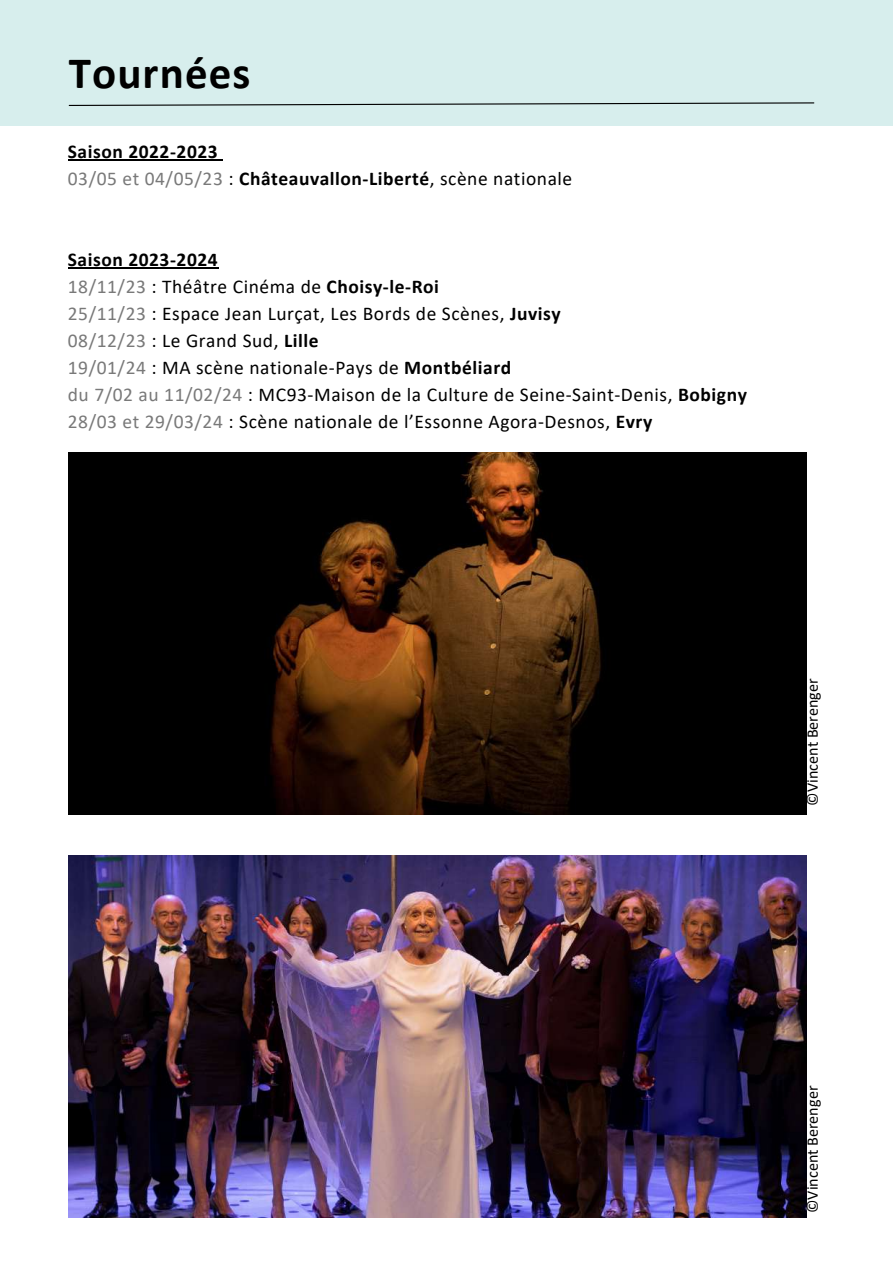
<style>
.page{position:relative;width:893px;height:1264px;background:#fff}
.page>*{position:absolute;margin:0;border:0;box-sizing:border-box;transform-origin:0 0}
.t1{font:700 45px "Calibri";letter-spacing:.025em;color:#000}
.t2{font:19.5px/27px "Calibri";letter-spacing:.03em;color:#000}
.t3{font:700 19.5px/27px "Calibri";letter-spacing:.03em;color:#000}
.t4{font:16.05px "Calibri";color:#000}
.s1{font-weight:400;color:#797979}
.s2{font-weight:400}
.s3{font-weight:700}
.s4{color:#797979}
</style>
<div class="page">
<div style="left:0;top:0;width:892px;height:125px;background:#d7eeed"></div>
<img style="left:69px;top:855px;width:737px;height:362px">
<svg style="left:68px;top:102px;width:746px;height:4px"></svg>
<hr style="left:68px;top:159px;width:150px;height:1px;background:#000">
<hr style="left:68px;top:267px;width:150px;height:1px;background:#000">
<img style="left:69px;top:452px;width:737px;height:362px">
<h1 class="t1" style="left:69px;top:54px;width:183px">Tournées</h1>
<p class="t3" style="left:68px;top:140px;width:506px">Saison 2022-2023<br><span class="s1">03/05 et 04/05/23</span> <span class="s2">:</span> Châteauvallon-Liberté<span class="s2">, scène nationale</span></p>
<p class="t2" style="left:68px;top:248px;width:680px"><span class="s3">Saison 2023-2024<br></span><span class="s4">18/11/23</span> : Théâtre Cinéma de <span class="s3">Choisy-le-Roi<br></span><span class="s4">25/11/23</span> : Espace Jean Lurçat, Les Bords de Scènes, <span class="s3">Juvisy<br></span><span class="s4">08/12/23</span> : Le Grand Sud, <span class="s3">Lille<br></span><span class="s4">19/01/24</span> : MA scène nationale-Pays de <span class="s3">Montbéliard<br></span><span class="s4">du 7/02 au 11/02/24</span> : MC93-Maison de la Culture de Seine-Saint-Denis, <span class="s3">Bobigny </span><span class="s4">28/03 et 29/03/24</span> : Scène nationale de l’Essonne Agora-Desnos, <span class="s3">Evry</span></p>
<p class="t4" style="left:805px;top:805px;width:129px;rotate:-90deg">©Vincent Berenger</p>
<p class="t4" style="left:805px;top:1212px;width:129px;rotate:-90deg">©Vincent Berenger</p>
</div>
